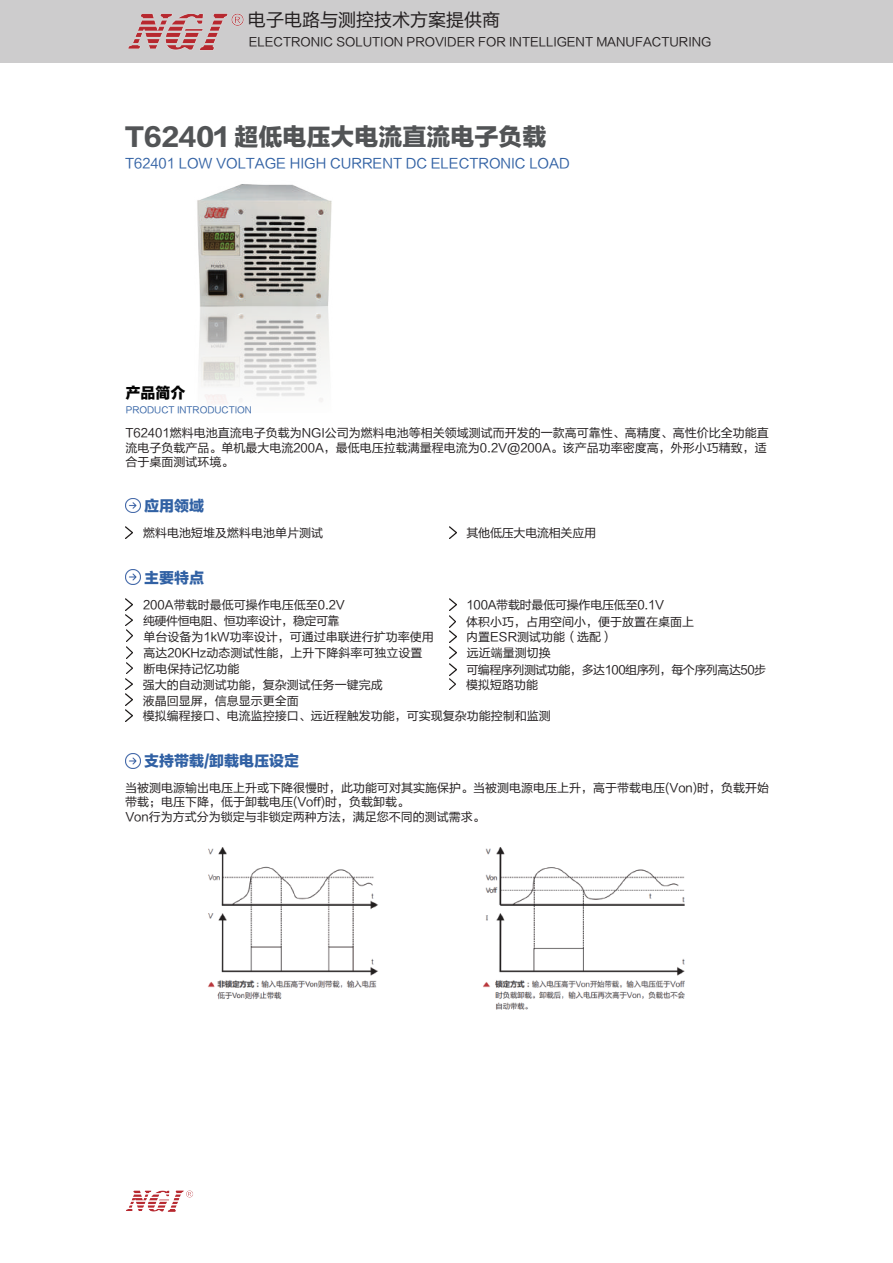
<style>
.page{position:relative;width:893px;height:1263px;background:#fff}
.page>*{position:absolute;margin:0;border:0;box-sizing:border-box;transform-origin:0 0}
.t1{font:24px "FZLTTHK GBK1 0";color:#525456}
.t2{font:18px "FZLTHK GBK1 0";color:#231f20}
.t3{font:15px "FZLTTHK GBK1 0";color:#3161a4}
.t4{font:15px "FZLTTHK GBK1 0";color:#030303}
.t5{font:13.5px "FZLTHK GBK1 0";color:#3161a4}
.t6{font:12px/15.9px "FZLTHK GBK1 0";color:#231f20}
.t7{font:12px/17px "FZLTHK GBK1 0";letter-spacing:-.04em;color:#231f20}
.t8{font:12px "FZLTHK GBK1 0";letter-spacing:-.02em;color:#231f20}
.t9{font:9px "FZLTHK GBK1 0";color:#3161a4}
</style>
<div class="page">
<div style="left:0;top:0;width:893px;height:62px;background:#cdcccd"></div>
<img style="left:125px;top:13px;width:120px;height:50px">
<img style="left:126px;top:1190px;width:67px;height:22px">
<img style="left:126px;top:570px;width:14px;height:14px">
<img style="left:126px;top:498px;width:14px;height:15px">
<svg style="left:126px;top:526px;width:7px;height:12px"></svg>
<svg style="left:449px;top:526px;width:7px;height:12px"></svg>
<svg style="left:125px;top:598px;width:8px;height:124px"></svg>
<svg style="left:449px;top:598px;width:7px;height:92px"></svg>
<img style="left:126px;top:753px;width:14px;height:15px">
<img style="left:208px;top:847px;width:477px;height:163px">
<img style="left:197px;top:184px;width:135px;height:220px">
<h2 class="t2" style="left:248px;top:10px;width:253px">电子电路与测控技术方案提供商</h2>
<p class="t6" style="left:249px;top:34px;width:464px">ELECTRONIC SOLUTION PROVIDER FOR INTELLIGENT MANUFACTURING</p>
<h1 class="t1" style="left:124px;top:123px;width:424px">T62401 超低电压大电流直流电子负载</h1>
<p class="t5" style="left:125px;top:156px;width:446px">T62401 LOW VOLTAGE HIGH CURRENT DC ELECTRONIC LOAD</p>
<p class="t4" style="left:126px;top:385px;width:61px">产品简介</p>
<p class="t9" style="left:126px;top:405px;width:128px">PRODUCT INTRODUCTION</p>
<p class="t6" style="left:125px;top:426px;width:645px;line-height:14.4px">T62401燃料电池直流电子负载为NGI公司为燃料电池等相关领域测试而开发的一款高可靠性、高精度、高性价比全功能直流电子负载产品。单机最大电流200A，最低电压拉载满量程电流为0.2V@200A。该产品功率密度高，外形小巧精致，适合于桌面测试环境。</p>
<p class="t3" style="left:144px;top:497px;width:62px">应用领域</p>
<p class="t6" style="left:143px;top:525px;width:181px">燃料电池短堆及燃料电池单片测试</p>
<p class="t8" style="left:467px;top:526px;width:131px">其他低压大电流相关应用</p>
<p class="t3" style="left:144px;top:569px;width:62px">主要特点</p>
<p class="t6" style="left:143px;top:597px;width:292px">200A带载时最低可操作电压低至0.2V<br>纯硬件恒电阻、恒功率设计，稳定可靠<br>单台设备为1kW功率设计，可通过串联进行扩功率使用</p>
<p class="t8" style="left:467px;top:598px;width:199px">100A带载时最低可操作电压低至0.1V</p>
<p class="t6" style="left:466px;top:614px;width:229px">体积小巧，占用空间小，便于放置在桌面上</p>
<p class="t6" style="left:466px;top:629px;width:148px">内置ESR测试功能（选配）</p>
<p class="t6" style="left:143px;top:645px;width:281px">高达20KHz动态测试性能，上升下降斜率可独立设置断电保持记忆功能</p>
<p class="t7" style="left:466px;top:644px;width:301px">远近端量测切换<br>可编程序列测试功能，多达100组序列，每个序列高达50步</p>
<p class="t6" style="left:143px;top:677px;width:410px">强大的自动测试功能，复杂测试任务一键完成<br>液晶回显屏，信息显示更全面<br>模拟编程接口、电流监控接口、远近程触发功能，可实现复杂功能控制和监测</p>
<p class="t6" style="left:466px;top:677px;width:73px">模拟短路功能</p>
<p class="t3" style="left:144px;top:753px;width:157px">支持带载/卸载电压设定</p>
<p class="t6" style="left:125px;top:780px;width:646px;line-height:14.7px">当被测电源输出电压上升或下降很慢时，此功能可对其实施保护。当被测电源电压上升，高于带载电压(Von)时，负载开始带载；电压下降，低于卸载电压(Voff)时，负载卸载。<br>Von行为方式分为锁定与非锁定两种方法，满足您不同的测试需求。</p>
</div>
